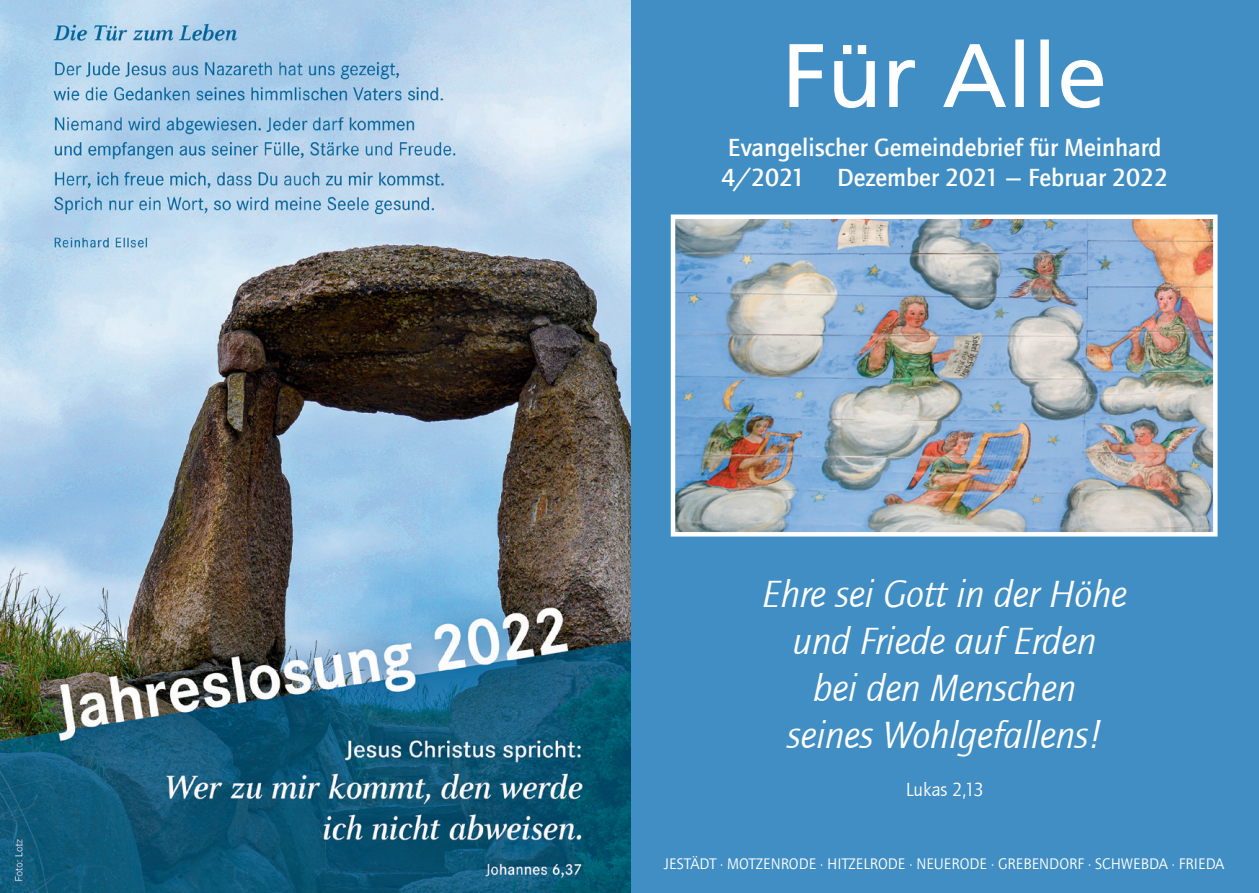
<style>
.page{position:relative;width:1259px;height:893px;background:#fff}
.page>*{position:absolute;margin:0;border:0;box-sizing:border-box;transform-origin:0 0}
.t1{font:italic 39px "Quay Sans ITC Com";letter-spacing:-.005em;color:#fff}
.t2{font:500 25.5px "Quay Sans ITC Com";color:#fff}
.t3{font:19.5px "Quay Sans ITC Com";letter-spacing:-.005em;color:#fff}
.t4{font:15.75px "Quay Sans ITC Com";color:#fff}
</style>
<div class="page">
<div style="left:629px;top:0;width:630px;height:893px;background:#408ec3"></div>
<svg style="left:789px;top:39px;width:314px;height:69px"></svg>
<img style="left:676px;top:219px;width:536px;height:313px">
<div style="left:671px;top:214px;width:546px;height:323px;border:4px solid #fff"></div>
<img style="left:1px;top:0;width:629px;height:893px">
<p class="t2" style="left:728px;top:132px;width:435px">Evangelischer Gemeindebrief für Meinhard</p>
<p class="t2" style="left:721px;top:162px;width:85px">4/2021</p>
<p class="t2" style="left:837px;top:162px;width:332px">Dezember 2021 — Februar 2022</p>
<p class="t1" style="left:762px;top:572px;width:366px">Ehre sei Gott in der Höhe</p>
<p class="t1" style="left:793px;top:618px;width:305px">und Friede auf Erden</p>
<p class="t1" style="left:813px;top:665px;width:264px">bei den Menschen</p>
<p class="t1" style="left:787px;top:712px;width:317px">seines Wohlgefallens!</p>
<p class="t3" style="left:905px;top:778px;width:79px">Lukas 2,13</p>
<p class="t4" style="left:664px;top:854px;width:562px">JESTÄDT · MOTZENRODE · HITZELRODE · NEUERODE · GREBENDORF · SCHWEBDA · FRIEDA</p>
</div>
